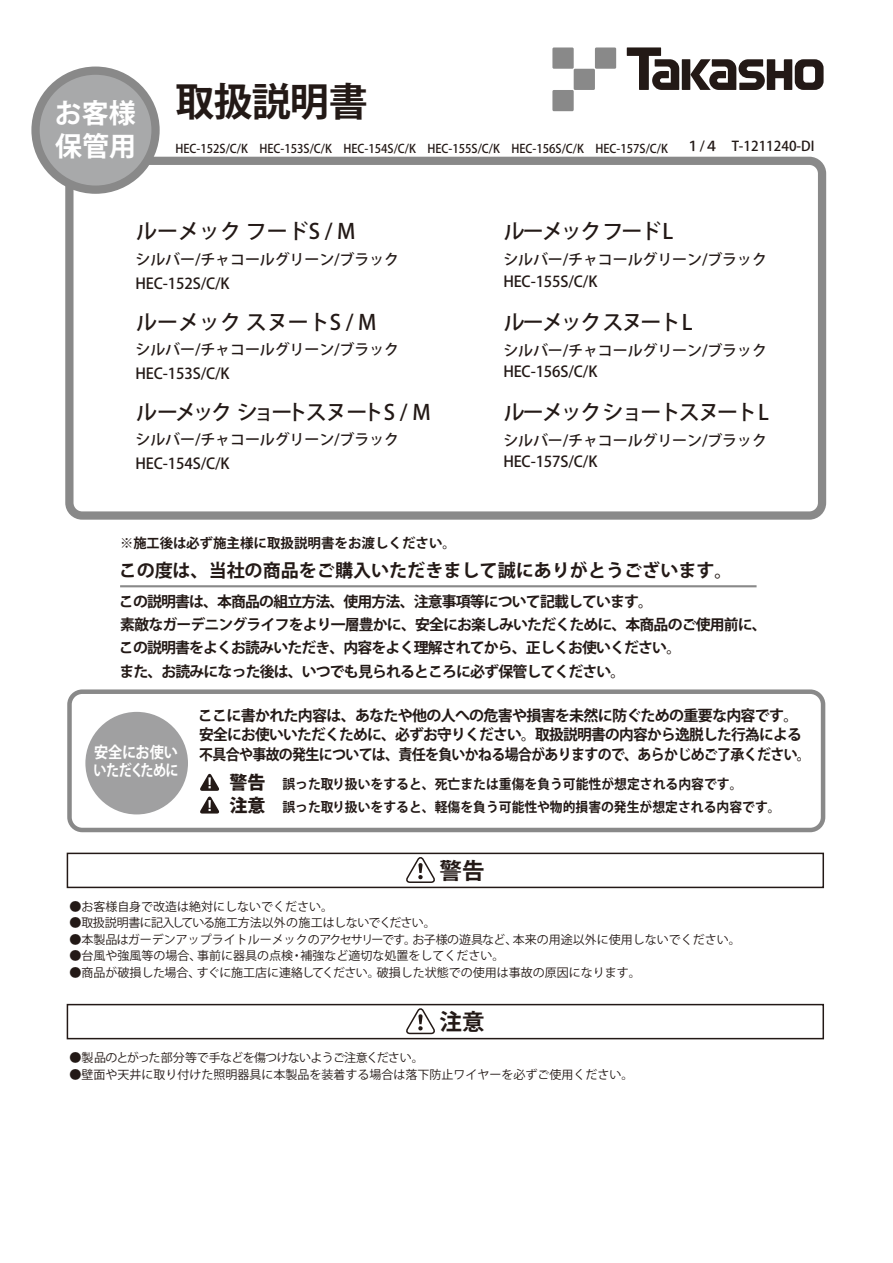
<style>
.page{position:relative;width:893px;height:1263px;background:#fff}
.page>*{position:absolute;margin:0;border:0;box-sizing:border-box;transform-origin:0 0}
.t1{font:700 39px "Koz Go Pro";letter-spacing:-.025em;color:#231916}
.t2{font:700 27px "Koz Go Pro";color:#fff}
.t3{font:700 22.5px "Koz Go Pro";color:#231916}
.t4{font:500 21px "Koz Go Pro";letter-spacing:-.09em;color:#231916}
.t5{font:500 21px "Koz Go Pro";color:#231916}
.t6{font:500 21px "Koz Go Pro";letter-spacing:-.14em;color:#231916}
.t7{font:700 18px "Koz Go Pro";color:#231916}
.t8{font:800 18px/23.1px "Koz Go Pro";color:#231916}
.t9{font:700 15.75px "Koz Go Pro";letter-spacing:-.04em;color:#fff;scale:.83 1}
.t10{font:700 15.75px "Koz Go Pro";letter-spacing:-.04em;color:#fff;scale:.9 1}
.t11{font:500 15px/24.5px "Koz Go Pro";letter-spacing:-.01em;color:#231916}
.t12{font:700 15px/19.5px "Koz Go Pro";letter-spacing:-.05em;color:#231916}
.t13{font:700 15px "Koz Go Pro";letter-spacing:-.05em;color:#231916;scale:.93 1}
.t14{font:700 14.85px/23.4px "Koz Go Pro";letter-spacing:-.055em;color:#231916}
.t15{font:700 13.5px/22.6px "Koz Go Pro";color:#231916;scale:.95 1}
.t16{font:700 13.5px "Koz Go Pro";color:#231916}
.t17{font:500 13.5px "Koz Go Pro";color:#231916}
.t18{font:12px "Koz Go Pro";color:#231916}
.t19{font:500 12px "Koz Go Pro";color:#231916;scale:.95 1}
.t20{font:12px "Koz Go Pro";letter-spacing:-.04em;color:#231916}
.t21{font:12px "Koz Go Pro";letter-spacing:-.06em;color:#231916}
</style>
<div class="page">
<div style="left:85px;top:712px;width:103px;height:102px;background:#a0a0a1;border-radius:50%"></div>
<svg style="left:200px;top:773px;width:20px;height:40px"></svg>
<div style="left:67px;top:689px;width:758px;height:143px;border:5px solid #898989;border-radius:13px"></div>
<hr style="left:120px;top:585px;width:637px;height:2px;background:#898989">
<div style="left:65px;top:157px;width:761px;height:363px;border:8px solid #898989;border-radius:13px"></div>
<div style="left:36px;top:71px;width:120px;height:119px;background:#a8a9aa;border-radius:50%"></div>
<div style="left:31px;top:67px;width:129px;height:127px;border:8px solid #898989;border-radius:50%"></div>
<div style="left:67px;top:853px;width:757px;height:35px;border:2px solid #231916"></div>
<svg style="left:406px;top:855px;width:31px;height:28px"></svg>
<div style="left:67px;top:1004px;width:757px;height:35px;border:2px solid #231916"></div>
<svg style="left:406px;top:1006px;width:31px;height:29px"></svg>
<svg style="left:627px;top:47px;width:52px;height:43px"></svg>
<div style="left:682px;top:59px;width:8px;height:31px;background:#231916"></div>
<svg style="left:690px;top:59px;width:133px;height:31px"></svg>
<div style="left:552px;top:47px;width:22px;height:22px;background:#898989"></div>
<div style="left:574px;top:69px;width:21px;height:21px;background:#898989"></div>
<div style="left:595px;top:47px;width:21px;height:22px;background:#898989"></div>
<div style="left:552px;top:90px;width:22px;height:21px;background:#898989"></div>
<h1 class="t1" style="left:55px;top:77px;width:315px"><sub>お客様</sub> 取扱説明書</h1>
<h2 class="t2" style="left:55px;top:129px;width:82px">保管用</h2>
<p class="t17" style="left:686px;top:137px;width:130px">１/４　T-1211240-DI</p>
<p class="t19" style="left:175px;top:141px;width:520px">HEC-152S/C/K　HEC-153S/C/K　HEC-154S/C/K　HEC-155S/C/K　HEC-156S/C/K　HEC-157S/C/K</p>
<h3 class="t5" style="left:136px;top:218px;width:221px">ルーメック フードS / M</h3>
<p class="t11" style="left:136px;top:248px;width:265px">シルバー/チャコールグリーン/ブラック<br>HEC-152S/C/K</p>
<h3 class="t5" style="left:136px;top:309px;width:242px">ルーメック スヌートS / M</h3>
<p class="t11" style="left:136px;top:338px;width:265px">シルバー/チャコールグリーン/ブラック<br>HEC-153S/C/K</p>
<h3 class="t6" style="left:136px;top:399px;width:296px">ルーメック ショートスヌートS / M</h3>
<p class="t11" style="left:136px;top:428px;width:265px">シルバー/チャコールグリーン/ブラック<br>HEC-154S/C/K</p>
<p class="t16" style="left:120px;top:534px;width:337px">※施工後は必ず施主様に取扱説明書をお渡しください。</p>
<h3 class="t4" style="left:504px;top:218px;width:171px">ルーメック フード L</h3>
<p class="t11" style="left:503px;top:250px;width:265px;line-height:21.3px">シルバー/チャコールグリーン/ブラック<br>HEC-155S/C/K</p>
<h3 class="t4" style="left:504px;top:309px;width:190px">ルーメック スヌート L</h3>
<p class="t11" style="left:503px;top:340px;width:265px;line-height:21.3px">シルバー/チャコールグリーン/ブラック<br>HEC-156S/C/K</p>
<h3 class="t4" style="left:504px;top:399px;width:267px">ルーメック ショートスヌート L</h3>
<p class="t11" style="left:503px;top:430px;width:265px;line-height:21.3px">シルバー/チャコールグリーン/ブラック<br>HEC-157S/C/K</p>
<h3 class="t7" style="left:119px;top:559px;width:615px">この度は、当社の商品をご購入いただきまして誠にありがとうございます。</h3>
<p class="t14" style="left:119px;top:590px;width:649px">この説明書は、本商品の組立方法、使用方法、注意事項等について記載しています。<br>素敵なガーデニングライフをより一層豊かに、安全にお楽しみいただくために、本商品のご使用前に、この説明書をよくお読みいただき、内容をよく理解されてから、正しくお使いください。<br>また、お読みになった後は、いつでも見られるところに必ず保管してください。</p>
<p class="t12" style="left:198px;top:706px;width:605px">ここに書かれた内容は、あなたや他の人への危害や損害を未然に防ぐための重要な内容です。安全にお使いいただくために、必ずお守りください。取扱説明書の内容から逸脱した行為による</p>
<h3 class="t10" style="left:94px;top:742px;width:95px">安全にお使い</h3>
<p class="t13" style="left:199px;top:745px;width:659px">不具合や事故の発生については、責任を負いかねる場合がありますので、あらかじめご了承ください。</p>
<h3 class="t9" style="left:94px;top:760px;width:104px">いただくために</h3>
<p class="t15" style="left:282px;top:773px;width:526px">誤った取り扱いをすると、死亡または重傷を負う可能性が想定される内容です。<br>誤った取り扱いをすると、軽傷を負う可能性や物的損害の発生が想定される内容です。</p>
<h3 class="t8" style="left:229px;top:772px;width:37px">警告注意</h3>
<h3 class="t3" style="left:440px;top:856px;width:46px">警告</h3>
<p class="t18" style="left:69px;top:898px;width:265px">●お客様自身で改造は絶対にしないでください。</p>
<p class="t20" style="left:69px;top:915px;width:368px">●取扱説明書に記入している施工方法以外の施工はしないでください。</p>
<p class="t18" style="left:69px;top:931px;width:673px">●本製品はガーデンアップライトルーメックのアクセサリーです。お子様の遊具など、本来の用途以外に使用しないでください。</p>
<p class="t18" style="left:69px;top:948px;width:436px">●台風や強風等の場合、事前に器具の点検・補強など適切な処置をしてください。</p>
<p class="t18" style="left:69px;top:964px;width:573px">●商品が破損した場合、すぐに施工店に連絡してください。破損した状態での使用は事故の原因になります。</p>
<h3 class="t3" style="left:440px;top:1007px;width:46px">注意</h3>
<p class="t21" style="left:69px;top:1050px;width:356px">●製品のとがった部分等で手などを傷つけないようご注意ください。</p>
<p class="t18" style="left:69px;top:1067px;width:565px">●壁面や天井に取り付けた照明器具に本製品を装着する場合は落下防止ワイヤーを必ずご使用ください。</p>
</div>
